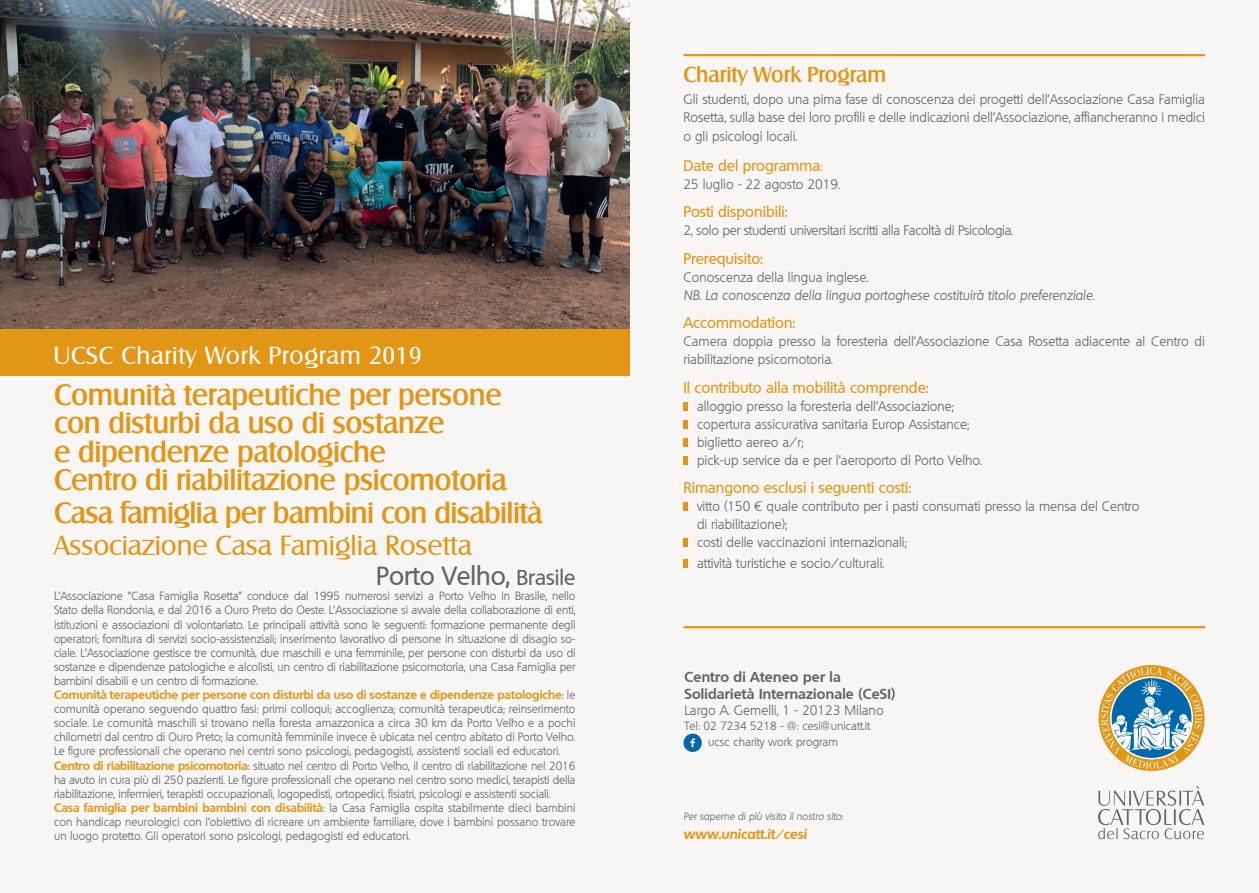
<style>
.page{position:relative;width:1259px;height:893px;background:#f8f5f5}
.page>*{position:absolute;margin:0;border:0;box-sizing:border-box;transform-origin:0 0}
.t1{font:500 28.5px "Salzburg";letter-spacing:-.01em;color:#e29616}
.t2{font:27px "Salzburg";color:#e29616}
.t3{font:500 25.5px "Quebec";color:#636366}
.t4{font:24px "Salzburg";letter-spacing:.03em;color:#fff}
.t5{font:500 21px "Salzburg";color:#e29616}
.t6{font:500 15px "Quebec";color:#e29616}
.t7{font:700 13.95px/17.1px "Quebec";letter-spacing:.015em;color:#636366}
.t8{font:300 13.5px/18px "Quebec";color:#636366}
.t9{font:italic 300 13.5px "Quebec";color:#636366}
.t10{font:300 13.5px "Quebec";letter-spacing:-.02em;color:#636366}
.t11{font:italic 700 13.5px "Quebec";color:#e29616}
.t12{font:300 11.7px/14.1px "Quebec";color:#636366;text-align:justify}
.t13{font:italic 300 10.35px "Quebec";color:#636366}
.s1{font-size:21px}
.s2{font-weight:700;color:#e29616}
.s3{font-weight:300}
.s4{font-style:normal}
</style>
<div class="page">
<img style="left:0;top:0;width:629px;height:329px">
<div style="left:683px;top:402px;width:5px;height:9px;background:#e29616"></div>
<div style="left:683px;top:420px;width:5px;height:9px;background:#e29616"></div>
<div style="left:683px;top:438px;width:5px;height:9px;background:#e29616"></div>
<div style="left:683px;top:456px;width:5px;height:9px;background:#e29616"></div>
<div style="left:683px;top:503px;width:5px;height:8px;background:#e29616"></div>
<div style="left:683px;top:539px;width:5px;height:8px;background:#e29616"></div>
<div style="left:683px;top:560px;width:5px;height:8px;background:#e29616"></div>
<div style="left:0;top:329px;width:629px;height:47px;background:#e29616"></div>
<svg style="left:683px;top:734px;width:19px;height:18px"></svg>
<svg style="left:1098px;top:665px;width:106px;height:106px"></svg>
<svg style="left:1098px;top:786px;width:106px;height:53px"></svg>
<hr style="left:683px;top:626px;width:522px;height:2px;background:#e29616">
<hr style="left:683px;top:54px;width:522px;height:2px;background:#e29616">
<p class="t4" style="left:54px;top:341px;width:370px">UCSC Charity Work Program 2019</p>
<p class="t1" style="left:54px;top:377px;width:449px">Comunità terapeutiche per persone</p>
<p class="t1" style="left:54px;top:406px;width:392px">con disturbi da uso di sostanze</p>
<p class="t1" style="left:54px;top:434px;width:333px">e dipendenze patologiche</p>
<p class="t1" style="left:54px;top:463px;width:454px">Centro di riabilitazione psicomotoria</p>
<p class="t1" style="left:54px;top:496px;width:490px">Casa famiglia per bambini con disabilità</p>
<p class="t2" style="left:54px;top:529px;width:419px">Associazione Casa Famiglia Rosetta</p>
<p class="t3" style="left:376px;top:559px;width:201px">Porto Velho, <span class="s1">Brasile</span></p>
<p class="t12" style="left:54px;top:589px;width:523px">L’Associazione “Casa Famiglia Rosetta” conduce dal 1995 numerosi servizi a Porto Velho in Brasile, nello Stato della Rondonia, e dal 2016 a Ouro Preto do Oeste. L’Associazione si avvale della collaborazione di enti, istituzioni e associazioni di volontariato. Le principali attività sono le seguenti: formazione permanente degli operatori; fornitura di servizi socio-assistenziali; inserimento lavorativo di persone in situazione di disagio so&shy;ciale. L’Associazione gestisce tre comunità, due maschili e una femminile, per persone con disturbi da uso di sostanze e dipendenze patologiche e alcolisti, un centro di riabilitazione psicomotoria, una Casa Famiglia per bambini disabili e un centro di formazione.</p>
<p class="t12" style="left:54px;top:688px;width:523px"><span class="s2">Comunità terapeutiche per persone con disturbi da uso di sostanze e dipendenze patologiche</span>: le comunità operano seguendo quattro fasi: primi colloqui; accoglienza; comunità terapeutica; reinserimento sociale. Le comunità maschili si trovano nella foresta amazzonica a circa 30 km da Porto Velho e a pochi chilometri dal centro di Ouro Preto; la comunità femminile invece è ubicata nel centro abitato di Porto Velho.<br>Le figure professionali che operano nei centri sono psicologi, pedagogisti, assistenti sociali ed educatori.</p>
<p class="t12" style="left:54px;top:758px;width:523px"><span class="s2">Centro di riabilitazione psicomotoria</span>: situato nel centro di Porto Velho, il centro di riabilitazione nel 2016 ha avuto in cura più di 250 pazienti. Le figure professionali che operano nel centro sono medici, terapisti della riabilitazione, infermieri, terapisti occupazionali, logopedisti, ortopedici, fisiatri, psicologi e assistenti sociali.</p>
<p class="t12" style="left:54px;top:801px;width:523px"><span class="s2">Casa famiglia per bambini bambini con disabilità</span>: la Casa Famiglia ospita stabilmente dieci bambini con handicap neurologici con l’obiettivo di ricreare un ambiente familiare, dove i bambini possano trovare un luogo protetto. Gli operatori sono psicologi, pedagogisti ed educatori.</p>
<h3 class="t5" style="left:683px;top:61px;width:204px">Charity Work Program</h3>
<p class="t8" style="left:683px;top:90px;width:523px;line-height:18.5px;text-align:justify">Gli studenti, dopo una pima fase di conoscenza dei progetti dell’Associazione Casa Famiglia Rosetta, sulla base dei loro profili e delle indicazioni dell’Associazione, affiancheranno i medici o gli psicologi locali.</p>
<p class="t6" style="left:683px;top:155px;width:141px">Date del programma<span class="s3">:</span></p>
<p class="t8" style="left:683px;top:175px;width:158px">25 luglio - 22 agosto 2019.</p>
<p class="t6" style="left:683px;top:202px;width:106px">Posti disponibili:</p>
<p class="t10" style="left:683px;top:222px;width:331px">2, solo per studenti universitari iscritti alla Facoltà di Psicologia.</p>
<p class="t6" style="left:683px;top:248px;width:81px">Prerequisito:</p>
<p class="t8" style="left:683px;top:268px;width:186px">Conoscenza della lingua inglese.</p>
<p class="t9" style="left:683px;top:286px;width:412px">NB. La conoscenza della lingua portoghese costituirà titolo preferenziale.</p>
<p class="t6" style="left:683px;top:313px;width:114px">Accommodation:</p>
<p class="t8" style="left:683px;top:332px;width:523px">Camera doppia presso la foresteria dell’Associazione Casa Rosetta adiacente al Centro di riabilitazione psicomotoria.</p>
<p class="t6" style="left:683px;top:377px;width:247px">Il contributo alla mobilità comprende:</p>
<p class="t8" style="left:697px;top:397px;width:286px">alloggio presso la foresteria dell’Associazione; copertura assicurativa sanitaria Europ Assistance; biglietto aereo a/r;<br>pick-up service da e per l’aeroporto di Porto Velho.</p>
<p class="t6" style="left:683px;top:478px;width:230px">Rimangono esclusi i seguenti costi:</p>
<p class="t8" style="left:697px;top:497px;width:444px">vitto (150 € quale contributo per i pasti consumati presso la mensa del Centro di riabilitazione);<br>costi delle vaccinazioni internazionali;</p>
<p class="t8" style="left:697px;top:554px;width:189px">attività turistiche e socio/culturali.</p>
<p class="t7" style="left:684px;top:668px;width:212px">Centro di Ateneo per la<br>Solidarietà Internazionale (CeSI)</p>
<p class="t8" style="left:684px;top:701px;width:201px">Largo A. Gemelli, 1 - 20123 Milano</p>
<p class="t12" style="left:684px;top:719px;width:187px">Tel: 02 7234 5218 - @: cesi@unicatt.it</p>
<p class="t12" style="left:708px;top:734px;width:131px">ucsc charity work program</p>
<p class="t13" style="left:683px;top:810px;width:161px">Per saperne di più visita il nostro sito<span class="s4">:</span></p>
<p class="t11" style="left:683px;top:825px;width:125px">www.unicatt.it/cesi</p>
</div>
